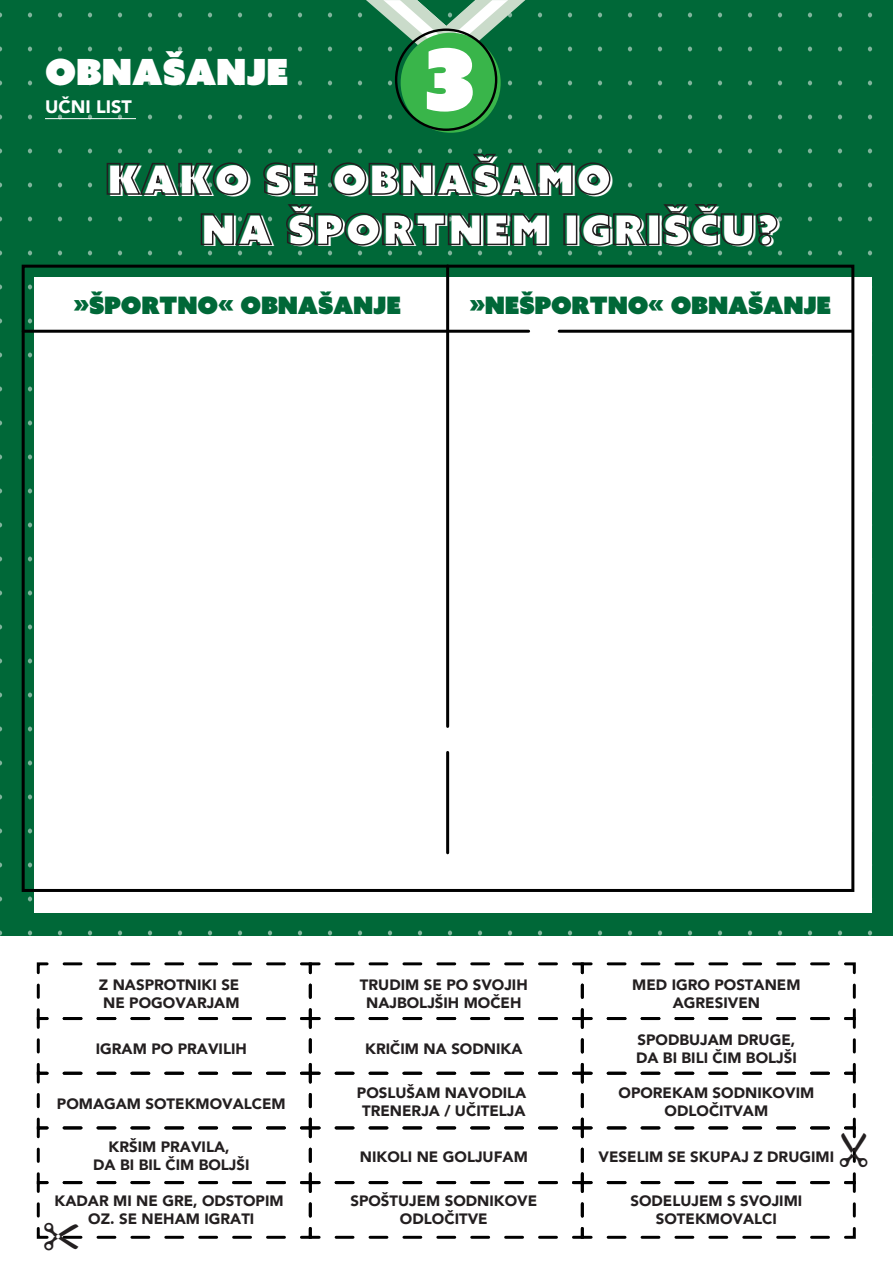
<style>
.page{position:relative;width:893px;height:1263px;background:#fff}
.page>*{position:absolute;margin:0;border:0;box-sizing:border-box;transform-origin:0 0}
.t1{font:85.5px "Azo Sans Uber W01";color:#fff}
.t2{font:42px/50.4px "Azo Sans Uber W01";letter-spacing:.02em;color:#fff}
.t3{font:36px "Azo Sans Uber W01";color:#fff}
.t4{font:24px "Azo Sans Uber W01";letter-spacing:-.01em;color:#006838}
.t5{font:900 18px "Avenir";color:#fff}
.t6{font:900 15px/18px "Avenir";color:#231f20;text-align:center}
</style>
<div class="page">
<div style="left:0;top:0;width:893px;height:935px;background:#006838"></div>
<svg style="left:328px;top:0;width:214px;height:76px"></svg>
<div style="left:401px;top:33px;width:100px;height:100px;background:#39b54a;border-radius:50%"></div>
<div style="left:395px;top:29px;width:102px;height:102px;border:2px solid #000;border-radius:50%"></div>
<hr style="left:45px;top:118px;width:91px;height:1px;background:#fff">
<svg style="left:106px;top:162px;width:143px;height:34px"></svg>
<svg style="left:263px;top:162px;width:53px;height:34px"></svg>
<svg style="left:330px;top:153px;width:281px;height:43px"></svg>
<svg style="left:200px;top:213px;width:72px;height:33px"></svg>
<svg style="left:286px;top:204px;width:261px;height:42px"></svg>
<div style="left:563px;top:213px;width:14px;height:32px;border:2px solid #231f20"></div>
<svg style="left:579px;top:212px;width:68px;height:34px"></svg>
<div style="left:646px;top:213px;width:14px;height:32px;border:2px solid #231f20"></div>
<div style="left:34px;top:277px;width:838px;height:635px;background:#fff"></div>
<div style="left:22px;top:265px;width:832px;height:627px;border:3px solid #000"></div>
<hr style="left:446px;top:266px;width:3px;height:460px;background:#000">
<hr style="left:23px;top:330px;width:506px;height:3px;background:#000">
<hr style="left:559px;top:330px;width:293px;height:3px;background:#000">
<hr style="left:446px;top:752px;width:3px;height:101px;background:#000">
<svg style="left:608px;top:962px;width:248px;height:13px"></svg>
<svg style="left:606px;top:985px;width:250px;height:44px"></svg>
<svg style="left:606px;top:1236px;width:222px;height:3px"></svg>
<svg style="left:844px;top:1204px;width:12px;height:35px"></svg>
<svg style="left:334px;top:962px;width:259px;height:277px"></svg>
<svg style="left:606px;top:1040px;width:250px;height:44px"></svg>
<svg style="left:36px;top:962px;width:285px;height:277px"></svg>
<svg style="left:606px;top:1094px;width:250px;height:99px"></svg>
<svg style="left:661px;top:204px;width:117px;height:42px"></svg>
<h3 class="t3" style="left:45px;top:48px;width:245px">OBNAŠANJE</h3>
<p class="t5" style="left:45px;top:91px;width:88px">UČNI LIST</p>
<h1 class="t1" style="left:424px;top:23px;width:53px">3</h1>
<h2 class="t2" style="left:203px;top:153px;width:580px;text-indent:-94px">KAKO SE OBNAŠAMO<br>NA ŠPORTNEM IGRIŠCU?</h2>
<h3 class="t4" style="left:74px;top:289px;width:329px">»ŠPORTNO« OBNAŠANJE</h3>
<h3 class="t4" style="left:469px;top:289px;width:363px">»NEŠPORTNO« OBNAŠANJE</h3>
<p class="t6" style="left:99px;top:976px;width:142px;text-align:left">Z NASPROTNIKI SE<br>NE POGOVARJAM</p>
<p class="t6" style="left:96px;top:1039px;width:153px">IGRAM PO PRAVILIH</p>
<p class="t6" style="left:57px;top:1094px;width:230px">POMAGAM SOTEKMOVALCEM</p>
<p class="t6" style="left:93px;top:1137px;width:158px">KRŠIM PRAVILA,<br>DA BI BIL ČIM BOLJŠI</p>
<p class="t6" style="left:55px;top:1192px;width:231px">KADAR MI NE GRE, ODSTOPIM<br>OZ. SE NEHAM IGRATI</p>
<p class="t6" style="left:360px;top:976px;width:169px">TRUDIM SE PO SVOJIH<br>NAJBOLJŠIH MOČEH</p>
<p class="t6" style="left:632px;top:976px;width:170px">MED IGRO POSTANEM<br>AGRESIVEN</p>
<p class="t6" style="left:365px;top:1039px;width:159px">KRIČIM NA SODNIKA</p>
<p class="t6" style="left:636px;top:1030px;width:162px;text-align:left">SPODBUJAM DRUGE,<br>DA BI BILI ČIM BOLJŠI</p>
<p class="t6" style="left:357px;top:1084px;width:171px">POSLUŠAM NAVODILA<br>TRENERJA / UČITELJA</p>
<p class="t6" style="left:618px;top:1084px;width:197px">OPOREKAM SODNIKOVIM<br>ODLOČITVAM</p>
<p class="t6" style="left:360px;top:1147px;width:170px">NIKOLI NE GOLJUFAM</p>
<p class="t6" style="left:599px;top:1147px;width:237px">VESELIM SE SKUPAJ Z DRUGIMI</p>
<p class="t6" style="left:350px;top:1192px;width:188px">SPOŠTUJEM SODNIKOVE<br>ODLOČITVE</p>
<p class="t6" style="left:630px;top:1192px;width:173px">SODELUJEM S SVOJIMI<br>SOTEKMOVALCI</p>
</div>
